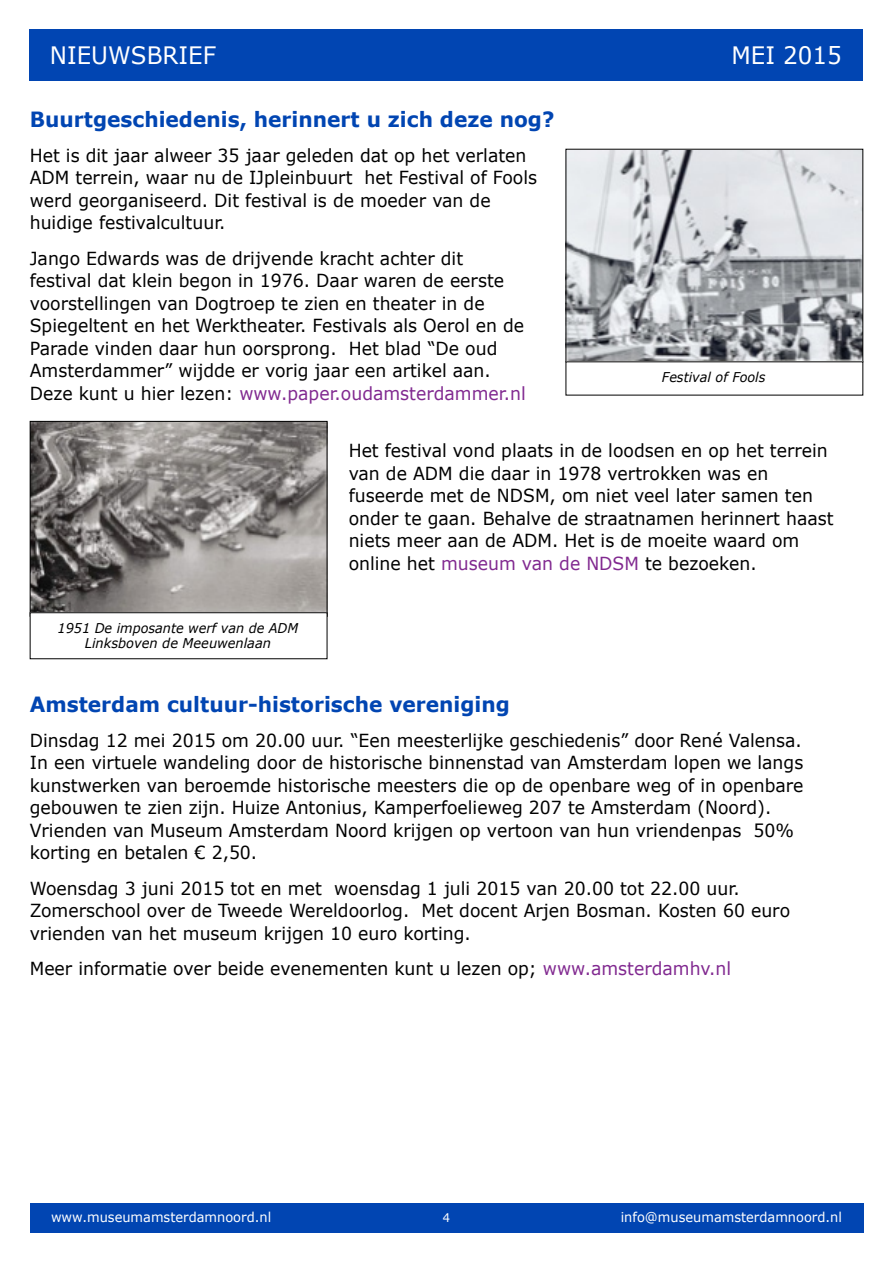
<style>
.page{position:relative;width:893px;height:1263px;background:#fff}
.page>*{position:absolute;margin:0;border:0;box-sizing:border-box;transform-origin:0 0}
.t1{font:24px "Verdana";color:#fff;scale:.96 1}
.t2{font:700 21px "Verdana";color:#0145b2;scale:.96 1}
.t3{font:18px/22.5px "Verdana";color:#000;scale:.96 1}
.t4{font:italic 13.5px/15px "Verdana";color:#000;text-align:center;scale:.95 1}
.t5{font:13.5px "Verdana";color:#fff;scale:.96 1}
.t6{font:12px "Verdana";color:#fff;scale:.96 1}
.s1{color:#812990}
</style>
<div class="page">
<div style="left:30px;top:30px;width:833px;height:51px;background:#0145b2"></div>
<div style="left:30px;top:1203px;width:833px;height:30px;background:#0145b2"></div>
<img style="left:568px;top:151px;width:293px;height:209px">
<img style="left:32px;top:423px;width:293px;height:189px">
<div style="left:30px;top:421px;width:297px;height:196px;border:1px solid #000"></div>
<div style="left:30px;top:613px;width:297px;height:46px;background:#fff"></div>
<h1 class="t1" style="left:50px;top:40px;width:175px">NIEUWSBRIEF</h1>
<h1 class="t1" style="left:731px;top:40px;width:116px">MEI 2015</h1>
<p class="t2" style="left:30px;top:105px;width:548px">Buurtgeschiedenis, herinnert u zich deze nog?</p>
<p class="t3" style="left:30px;top:144px;width:530px">Het is dit jaar alweer 35 jaar geleden dat op het verlaten ADM terrein, waar nu de IJpleinbuurt het Festival of Fools werd georganiseerd. Dit festival is de moeder van de huidige festivalcultuur.</p>
<p class="t3" style="left:30px;top:247px;width:518px">Jango Edwards was de drijvende kracht achter dit festival dat klein begon in 1976. Daar waren de eerste voorstellingen van Dogtroep te zien en theater in de Spiegeltent en het Werktheater. Festivals als Oerol en de Parade vinden daar hun oorsprong. Het blad “De oud Amsterdammer” wijdde er vorig jaar een artikel aan.<br>Deze kunt u hier lezen: <span class="s1">www.paper.oudamsterdammer.nl</span></p>
<p class="t4" style="left:662px;top:369px;width:110px">Festival of Fools</p>
<p class="t4" style="left:58px;top:620px;width:255px">1951 De imposante werf van de ADM<br>Linksboven de Meeuwenlaan</p>
<p class="t3" style="left:349px;top:440px;width:507px">Het festival vond plaats in de loodsen en op het terrein van de ADM die daar in 1978 vertrokken was en fuseerde met de NDSM, om niet veel later samen ten onder te gaan. Behalve de straatnamen herinnert haast niets meer aan de ADM. Het is de moeite waard om online het <span class="s1">museum van de NDSM</span> te bezoeken.</p>
<p class="t2" style="left:30px;top:690px;width:502px">Amsterdam cultuur-historische vereniging</p>
<p class="t3" style="left:30px;top:729px;width:807px">Dinsdag 12 mei 2015 om 20.00 uur. “Een meesterlijke geschiedenis” door René Valensa.<br>In een virtuele wandeling door de historische binnenstad van Amsterdam lopen we langs kunstwerken van beroemde historische meesters die op de openbare weg of in openbare gebouwen te zien zijn. Huize Antonius, Kamperfoelieweg 207 te Amsterdam (Noord).<br>Vrienden van Museum Amsterdam Noord krijgen op vertoon van hun vriendenpas 50% korting en betalen € 2,50.</p>
<p class="t3" style="left:30px;top:877px;width:794px">Woensdag 3 juni 2015 tot en met woensdag 1 juli 2015 van 20.00 tot 22.00 uur.<br>Zomerschool over de Tweede Wereldoorlog. Met docent Arjen Bosman. Kosten 60 euro vrienden van het museum krijgen 10 euro korting.</p>
<p class="t3" style="left:30px;top:957px;width:732px">Meer informatie over beide evenementen kunt u lezen op; <span class="s1">www.amsterdamhv.nl</span></p>
<p class="t5" style="left:51px;top:1209px;width:231px">www.museumamsterdamnoord.nl</p>
<p class="t6" style="left:443px;top:1210px;width:9px">4</p>
<p class="t5" style="left:621px;top:1209px;width:232px">info@museumamsterdamnoord.nl</p>
</div>
